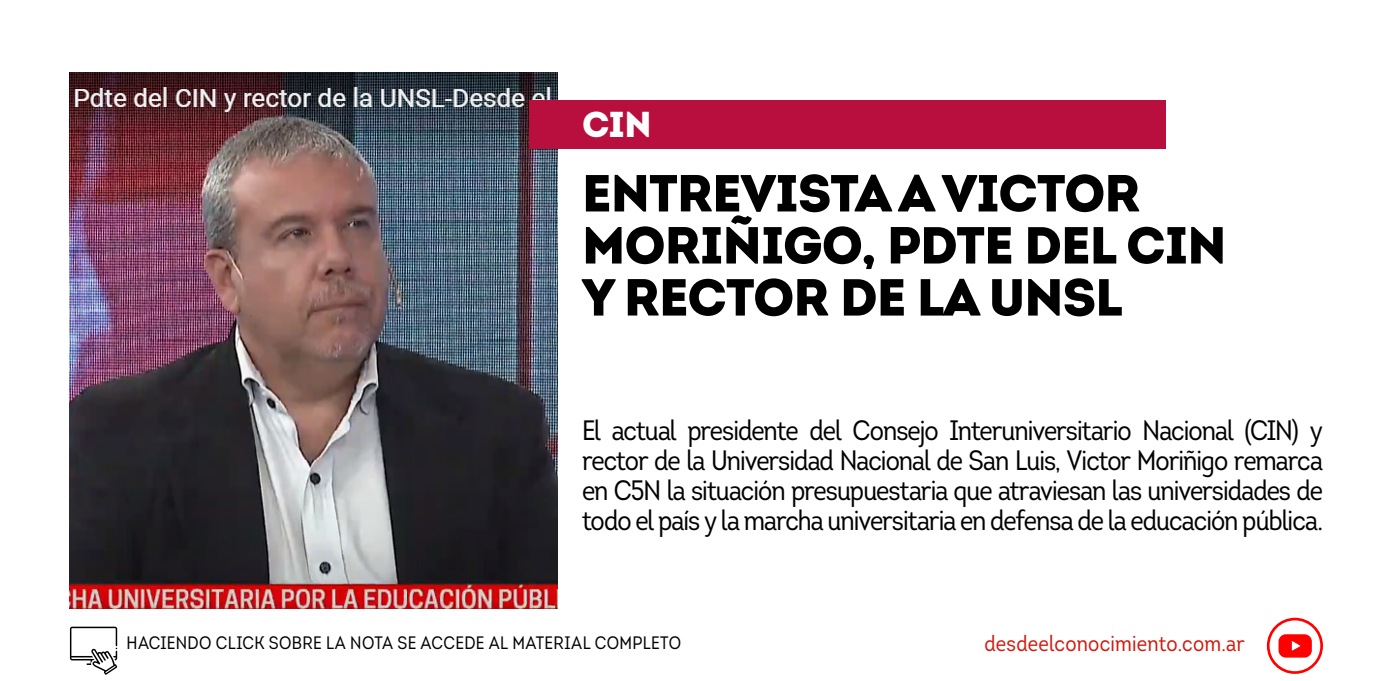
<style>
.page{position:relative;width:1395px;height:681px;background:#fff}
.page>*{position:absolute;margin:0;border:0;box-sizing:border-box;transform-origin:0 0}
.t1{font:900 52px/52px "Intro";letter-spacing:-.02em;color:#000}
.t2{font:900 36px "Intro";color:#fff}
.t3{font:28px/30px "Intro Cond";letter-spacing:-.035em;color:#000;text-align:justify}
.t4{font:22px "Intro Cond";letter-spacing:.01em;color:#d1190d}
.t5{font:18px "Intro Cond";letter-spacing:.02em;color:#000}
</style>
<div class="page">
<img style="left:70px;top:72px;width:488px;height:536px">
<svg style="left:70px;top:626px;width:47px;height:48px"></svg>
<div style="left:529px;top:100px;width:636px;height:49px;background:#b90f3e"></div>
<div style="left:1267px;top:617px;width:56px;height:56px;border:3px solid #f00;border-radius:50%"></div>
<svg style="left:1278px;top:634px;width:34px;height:23px"></svg>
<p class="t2" style="left:582px;top:101px;width:71px">CIN</p>
<h1 class="t1" style="left:582px;top:166px;width:646px">ENTREVISTA A VICTOR<br>MORIÑIGO, PDTE DEL CIN<br>Y RECTOR DE LA UNSL</h1>
<p class="t3" style="left:582px;top:415px;width:742px">El actual presidente del Consejo Interuniversitario Nacional (CIN) y rector de la Universidad Nacional de San Luis, Victor Moriñigo remarca en C5N la situación presupuestaria que atraviesan las universidades de todo el país y la marcha universitaria en defensa de la educación pública.</p>
<p class="t5" style="left:127px;top:631px;width:556px">HACIENDO CLICK SOBRE LA NOTA SE ACCEDE AL MATERIAL COMPLETO</p>
<p class="t4" style="left:984px;top:629px;width:262px">desdeelconocimiento.com.ar</p>
</div>
